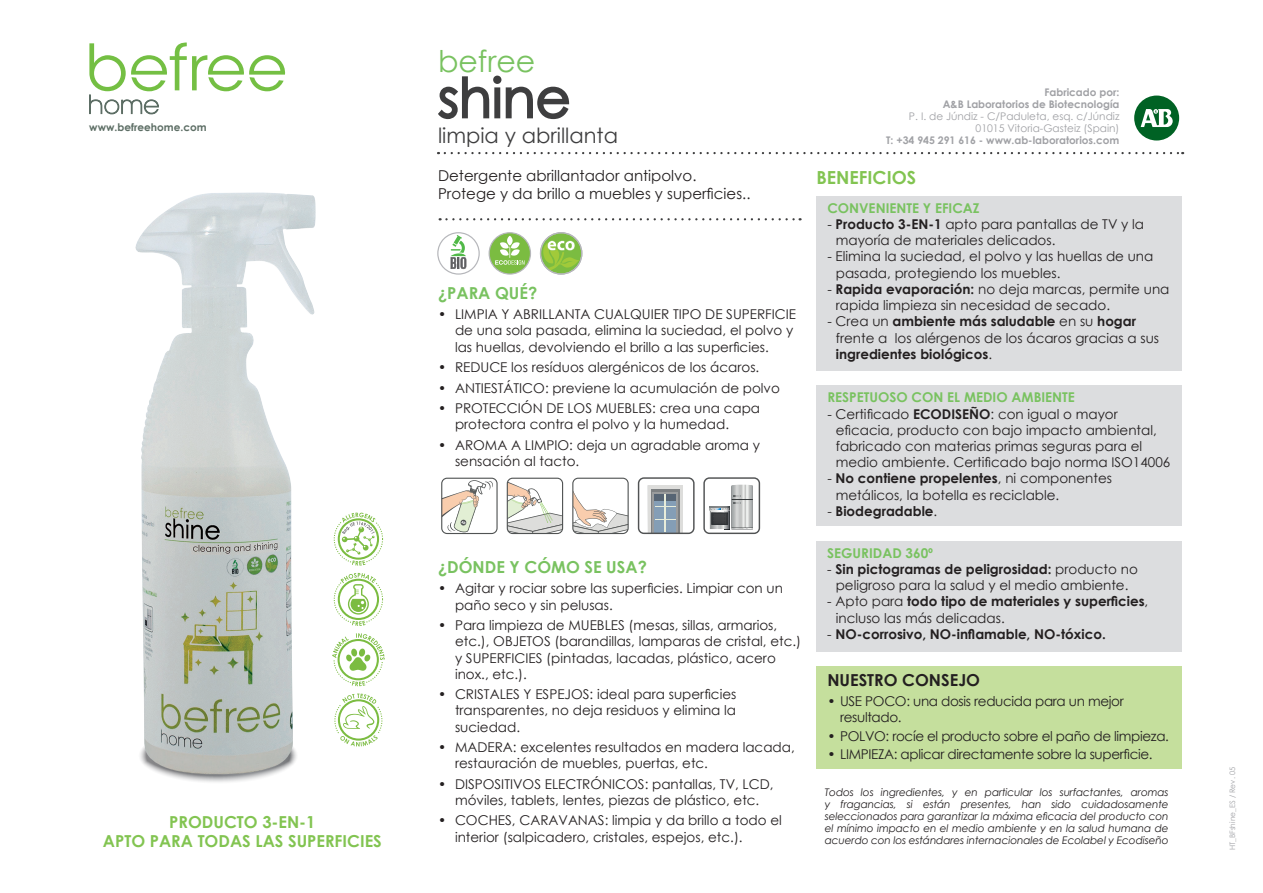
<style>
.page{position:relative;width:1263px;height:893px;background:#fff}
.page>*{position:absolute;margin:0;border:0;box-sizing:border-box;transform-origin:0 0}
.t1{font:54px "Century Gothic";color:#3e3e3f}
.t2{font:30px "Century Gothic";color:#79c260}
.t3{font:21px "Century Gothic";color:#3e3e3f}
.t4{font:700 18px "Century Gothic";color:#82c451}
.t5{font:700 16.5px/19.8px "Century Gothic";color:#82c451;text-align:center}
.t6{font:700 16.5px "Century Gothic";color:#79c260}
.t7{font:700 16.5px "Century Gothic";color:#231f20}
.t8{font:15px/18px "Century Gothic";color:#231f20}
.t9{font:13.5px/16.2px "Century Gothic";color:#231f20}
.t10{font:13.5px/16.2px "Century Gothic";letter-spacing:-.025em;color:#231f20}
.t11{font:700 13.5px "Century Gothic";color:#79c260}
.t12{font:700 13.5px "Century Gothic";color:#231f20}
.t13{font:italic 10.5px/12px "Century Gothic";letter-spacing:-.01em;color:#231f20;text-align:justify}
.t14{font:700 10.5px/12px "Century Gothic";color:#a0a1a5;text-align:right}
.t15{font:10.5px/12px "Century Gothic";color:#a0a1a5;text-align:right}
.t16{font:700 10.5px "Century Gothic";color:#5d6e65}
.t17{font:7.5px "Century Gothic";color:#a0a1a5}
.s1{font-weight:700}
.s2{font-weight:400}
</style>
<div class="page">
<svg style="left:437px;top:232px;width:43px;height:43px"></svg>
<svg style="left:539px;top:232px;width:44px;height:43px"></svg>
<svg style="left:489px;top:232px;width:42px;height:43px"></svg>
<svg style="left:445px;top:152px;width:738px;height:2px"></svg>
<svg style="left:440px;top:218px;width:360px;height:2px"></svg>
<svg style="left:438px;top:75px;width:132px;height:45px"></svg>
<div style="left:816px;top:196px;width:366px;height:175px;background:#dcdddf"></div>
<div style="left:816px;top:386px;width:366px;height:140px;background:#dcdddf"></div>
<div style="left:816px;top:541px;width:366px;height:111px;background:#dcdddf"></div>
<svg style="left:89px;top:43px;width:196px;height:72px"></svg>
<svg style="left:507px;top:478px;width:56px;height:56px"></svg>
<svg style="left:572px;top:478px;width:57px;height:56px"></svg>
<svg style="left:441px;top:478px;width:57px;height:56px"></svg>
<svg style="left:638px;top:477px;width:56px;height:57px"></svg>
<svg style="left:703px;top:477px;width:57px;height:57px"></svg>
<div style="left:816px;top:667px;width:366px;height:102px;background:#c5df9d"></div>
<svg style="left:138px;top:727px;width:161px;height:57px"></svg>
<img style="left:135px;top:192px;width:181px;height:583px">
<svg style="left:332px;top:633px;width:53px;height:53px"></svg>
<svg style="left:334px;top:513px;width:49px;height:53px"></svg>
<svg style="left:334px;top:694px;width:48px;height:52px"></svg>
<svg style="left:334px;top:573px;width:49px;height:53px"></svg>
<svg style="left:1131px;top:93px;width:51px;height:51px"></svg>
<div style="left:1134px;top:96px;width:45px;height:45px;background:#006224;border-radius:50%"></div>
<svg style="left:1141px;top:109px;width:32px;height:18px"></svg>
<p class="t16" style="left:89px;top:119px;width:119px">www.befreehome.com</p>
<p class="t5" style="left:103px;top:811px;width:280px">PRODUCTO 3-EN-1<br>APTO PARA TODAS LAS SUPERFICIES</p>
<h2 class="t2" style="left:438px;top:40px;width:99px">befree</h2>
<h1 class="t1" style="left:438px;top:60px;width:134px">shine</h1>
<h3 class="t3" style="left:438px;top:121px;width:182px">limpia y abrillanta</h3>
<p class="t8" style="left:438px;top:167px;width:314px">Detergente abrillantador antipolvo.<br>Protege y da brillo a muebles y superficies..</p>
<p class="t6" style="left:438px;top:280px;width:101px">¿PARA QUÉ?</p>
<p class="t9" style="left:455px;top:306px;width:343px;text-indent:-17px">• LIMPIA Y ABRILLANTA CUALQUIER TIPO DE SUPERFICIE de una sola pasada, elimina la suciedad, el polvo y las huellas, devolviendo el brillo a las superficies.</p>
<p class="t9" style="left:438px;top:359px;width:323px">• REDUCE los resíduos alergénicos de los ácaros.</p>
<p class="t9" style="left:438px;top:379px;width:343px">• ANTIESTÁTICO: previene la acumulación de polvo</p>
<p class="t9" style="left:455px;top:400px;width:307px;text-indent:-17px">• PROTECCIÓN DE LOS MUEBLES: crea una capa protectora contra el polvo y la humedad.</p>
<p class="t9" style="left:455px;top:436px;width:307px;text-indent:-17px">• AROMA A LIMPIO: deja un agradable aroma y sensación al tacto.</p>
<p class="t6" style="left:438px;top:554px;width:210px">¿DÓNDE Y CÓMO SE USA?</p>
<p class="t9" style="left:455px;top:580px;width:329px;text-indent:-17px">• Agitar y rociar sobre las superficies. Limpiar con un paño seco y sin pelusas.</p>
<p class="t9" style="left:455px;top:617px;width:348px;text-indent:-17px">• Para limpieza de MUEBLES (mesas, sillas, armarios, etc.), OBJETOS (barandillas, lamparas de cristal, etc.) y SUPERFICIES (pintadas, lacadas, plástico, acero inox., etc.).</p>
<p class="t9" style="left:455px;top:686px;width:283px;text-align:justify;text-indent:-17px">• CRISTALES Y ESPEJOS: ideal para superficies transparentes, no deja residuos y elimina la suciedad.</p>
<p class="t9" style="left:455px;top:739px;width:341px;text-indent:-17px">• MADERA: excelentes resultados en madera lacada, restauración de muebles, puertas, etc.</p>
<p class="t9" style="left:438px;top:775px;width:337px;text-align:center">• DISPOSITIVOS ELECTRÓNICOS: pantallas, TV, LCD, móviles, tablets, lentes, piezas de plástico, etc.</p>
<p class="t9" style="left:455px;top:812px;width:328px;text-indent:-17px">• COCHES, CARAVANAS: limpia y da brillo a todo el interior (salpicadero, cristales, espejos, etc.).</p>
<p class="t14" style="left:943px;top:85px;width:178px">Fabricado por:<br>A&amp;B Laboratorios de Biotecnología</p>
<p class="t15" style="left:909px;top:110px;width:212px">P. I. de Júndiz - C/Paduleta, esq. c/Júndiz<br>01015 Vitoria-Gasteiz (Spain)</p>
<p class="t14" style="left:886px;top:133px;width:235px">T: +34 945 291 616 - www.ab-laboratorios.com</p>
<h3 class="t4" style="left:816px;top:163px;width:101px">BENEFICIOS</h3>
<p class="t11" style="left:827px;top:198px;width:154px">CONVENIENTE Y EFICAZ</p>
<p class="t9" style="left:836px;top:216px;width:310px;text-indent:-9px">- <span class="s1">Producto 3-EN-1</span> apto para pantallas de TV y la mayoría de materiales delicados.</p>
<p class="t9" style="left:836px;top:248px;width:319px;text-indent:-9px">- Elimina la suciedad, el polvo y las huellas de una pasada, protegiendo los muebles.</p>
<p class="t9" style="left:836px;top:281px;width:335px;text-indent:-9px">- <span class="s1">Rapida evaporación:</span> no deja marcas, permite una rapida limpieza sin necesidad de secado.</p>
<p class="t9" style="left:836px;top:313px;width:325px;text-indent:-9px">- Crea un <span class="s1">ambiente más saludable</span> en su <span class="s1">hogar </span>frente a los alérgenos de los ácaros gracias a sus <span class="s1">ingredientes biológicos</span>.</p>
<p class="t11" style="left:827px;top:387px;width:249px">RESPETUOSO CON EL MEDIO AMBIENTE</p>
<p class="t9" style="left:836px;top:405px;width:336px;text-indent:-8px">- Certificado <span class="s1">ECODISEÑO</span>: con igual o mayor eficacia, producto con bajo impacto ambiental, fabricado con materias primas seguras para el medio ambiente. Certificado bajo norma ISO14006</p>
<p class="t9" style="left:836px;top:470px;width:278px;text-indent:-9px">- <span class="s1">No contiene propelentes</span>, ni componentes metálicos, la botella es reciclable.</p>
<p class="t12" style="left:827px;top:501px;width:111px"><span class="s2">-</span> Biodegradable<span class="s2">.</span></p>
<p class="t11" style="left:827px;top:543px;width:107px">SEGURIDAD 360º</p>
<p class="t9" style="left:827px;top:561px;width:312px;text-align:center">- <span class="s1">Sin pictogramas de peligrosidad:</span> producto no peligroso para la salud y el medio ambiente.</p>
<p class="t9" style="left:836px;top:593px;width:314px;text-indent:-9px">- Apto para <span class="s1">todo tipo de materiales y superficies</span>, incluso las más delicadas.</p>
<p class="t12" style="left:827px;top:624px;width:280px"><span class="s2">-</span> NO-corrosivo, NO-inflamable, NO-tóxico.</p>
<p class="t7" style="left:827px;top:667px;width:154px">NUESTRO CONSEJO</p>
<p class="t10" style="left:840px;top:693px;width:285px;text-indent:-13px">• USE POCO: una dosis reducida para un mejor resultado.</p>
<p class="t10" style="left:827px;top:727px;width:343px">• POLVO: rocíe el producto sobre el paño de limpieza.</p>
<p class="t10" style="left:827px;top:746px;width:327px">• LIMPIEZA: aplicar directamente sobre la superficie.</p>
<p class="t13" style="left:825px;top:786px;width:345px">Todos los ingredientes, y en particular los surfactantes, aromas y fragancias, si están presentes, han sido cuidadosamente seleccionados para garantizar la máxima eficacia del producto con el mínimo impacto en el medio ambiente y en la salud humana de acuerdo con los estándares internacionales de Ecolabel y Ecodiseño</p>
<p class="t17" style="left:1227px;top:850px;width:85px;rotate:-90deg">HT_BFshine_ES / Rev. 05</p>
</div>
